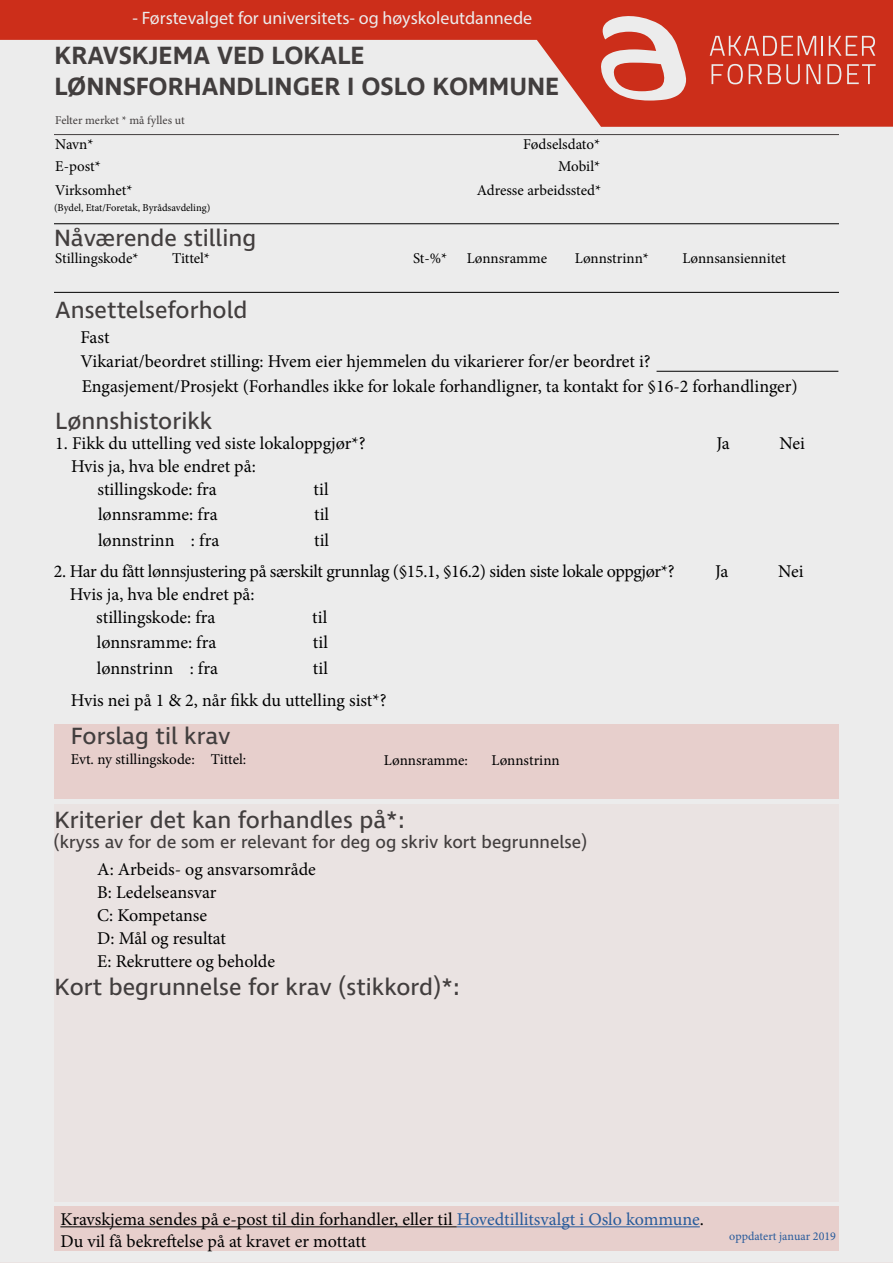
<style>
.page{position:relative;width:893px;height:1263px;background:#cc2e1a}
.page>*{position:absolute;margin:0;border:0;box-sizing:border-box;transform-origin:0 0}
.t1{font:600 25.5px/30.6px "Ingra";color:#423e3e}
.t2{font:24px "Ingra";color:#423e3e}
.t3{font:18px/23px "Minion Pro";color:#000}
.t4{font:18px "Minion Pro";letter-spacing:-.02em;color:#000}
.t5{font:18px "Ingra";color:#423e3e}
.t6{font:18px "Myriad Pro";color:#ececec}
.t7{font:15px "Minion Pro";color:#000}
.t8{font:12px "Minion Pro";letter-spacing:-.005em;color:#423e3e}
.t9{font:12px "Minion Pro";color:#265a9b}
.t10{font:10.5px "Minion Pro";letter-spacing:-.005em;color:#000}
.s1{color:#275b9b}
</style>
<div class="page">
<div style="left:0;top:40px;width:893px;height:1223px;background:#ececec"></div>
<svg style="left:601px;top:16px;width:85px;height:85px"></svg>
<svg style="left:710px;top:36px;width:106px;height:20px"></svg>
<svg style="left:822px;top:36px;width:1px;height:20px"></svg>
<svg style="left:829px;top:36px;width:46px;height:20px"></svg>
<svg style="left:711px;top:64px;width:32px;height:20px"></svg>
<svg style="left:749px;top:64px;width:13px;height:20px"></svg>
<svg style="left:768px;top:64px;width:32px;height:20px"></svg>
<svg style="left:806px;top:64px;width:14px;height:20px"></svg>
<svg style="left:827px;top:64px;width:14px;height:20px"></svg>
<svg style="left:847px;top:64px;width:29px;height:20px"></svg>
<hr style="left:54px;top:134px;width:785px;height:1px;background:#423e3e">
<hr style="left:54px;top:223px;width:785px;height:1px;background:#000">
<hr style="left:54px;top:292px;width:785px;height:1px;background:#000">
<div style="left:54px;top:724px;width:785px;height:75px;background:#e7cfcc"></div>
<div style="left:54px;top:804px;width:785px;height:397px;background:#eae3e2"></div>
<div style="left:54px;top:1205px;width:785px;height:45px;background:#e7cfcc"></div>
<hr style="left:657px;top:371px;width:181px;height:1px;background:#000">
<hr style="left:60px;top:1226px;width:397px;height:1px;background:#000">
<hr style="left:457px;top:1226px;width:243px;height:1px;background:#275b9b">
<p class="t6" style="left:132px;top:7px;width:401px">- Førstevalget for universitets- og høyskoleutdannede</p>
<h1 class="t1" style="left:54px;top:41px;width:507px">KRAVSKJEMA VED LOKALE<br>LØNNSFORHANDLINGER I OSLO KOMMUNE</h1>
<p class="t8" style="left:55px;top:112px;width:131px">Felter merket * må fylles ut</p>
<p class="t7" style="left:55px;top:134px;width:40px">Navn*</p>
<p class="t7" style="left:523px;top:134px;width:79px">Fødselsdato*</p>
<p class="t7" style="left:55px;top:157px;width:47px">E-post*</p>
<p class="t7" style="left:558px;top:157px;width:43px">Mobil*</p>
<p class="t7" style="left:55px;top:180px;width:79px">Virksomhet*</p>
<p class="t7" style="left:477px;top:180px;width:126px">Adresse arbeidssted*</p>
<p class="t10" style="left:54px;top:201px;width:158px">(Bydel, Etat/Foretak, Byrådsavdeling)</p>
<h2 class="t2" style="left:54px;top:223px;width:204px">Nåværende stilling</h2>
<p class="t7" style="left:55px;top:248px;width:85px">Stillingskode*</p>
<p class="t7" style="left:172px;top:248px;width:39px">Tittel*</p>
<p class="t7" style="left:413px;top:248px;width:36px">St-%*</p>
<p class="t7" style="left:467px;top:248px;width:82px">Lønnsramme</p>
<p class="t7" style="left:682px;top:248px;width:105px">Lønnsansiennitet</p>
<p class="t7" style="left:575px;top:248px;width:76px">Lønnstrinn*</p>
<h2 class="t2" style="left:55px;top:295px;width:194px">Ansettelseforhold</h2>
<p class="t3" style="left:80px;top:325px;width:719px;line-height:24.6px">Fast<br>Vikariat/beordret stilling: Hvem eier hjemmelen du vikarierer for/er beordret i?<br>Engasjement/Prosjekt (Forhandles ikke for lokale forhandligner, ta kontakt for §16-2 forhandlinger)</p>
<h2 class="t2" style="left:55px;top:406px;width:159px">Lønnshistorikk</h2>
<p class="t3" style="left:55px;top:432px;width:312px">1. Fikk du uttelling ved siste lokaloppgjør*?</p>
<p class="t3" style="left:716px;top:432px;width:15px">Ja</p>
<p class="t3" style="left:779px;top:432px;width:27px">Nei</p>
<p class="t3" style="left:98px;top:455px;width:160px;text-indent:-26px">Hvis ja, hva ble endret på: stillingskode: fra</p>
<p class="t3" style="left:314px;top:477px;width:17px">til</p>
<p class="t3" style="left:98px;top:503px;width:121px">lønnsramme: fra</p>
<p class="t3" style="left:314px;top:503px;width:17px">til</p>
<p class="t3" style="left:98px;top:529px;width:123px">lønnstrinn : fra</p>
<p class="t3" style="left:314px;top:529px;width:17px">til</p>
<p class="t4" style="left:54px;top:559px;width:622px">2. Har du fått lønnsjustering på særskilt grunnlag (§15.1, §16.2) siden siste lokale oppgjør*?</p>
<p class="t3" style="left:715px;top:560px;width:15px">Ja</p>
<p class="t3" style="left:778px;top:560px;width:27px">Nei</p>
<p class="t3" style="left:96px;top:583px;width:160px;text-indent:-26px">Hvis ja, hva ble endret på: stillingskode: fra</p>
<p class="t3" style="left:312px;top:605px;width:17px">til</p>
<p class="t3" style="left:97px;top:631px;width:121px">lønnsramme: fra</p>
<p class="t3" style="left:313px;top:631px;width:17px">til</p>
<p class="t3" style="left:97px;top:657px;width:123px">lønnstrinn : fra</p>
<p class="t3" style="left:71px;top:652px;width:317px;line-height:32.2px;text-indent:242px">til<br>Hvis nei på 1 &amp; 2, når fikk du uttelling sist*?</p>
<h2 class="t2" style="left:71px;top:721px;width:161px">Forslag til krav</h2>
<p class="t7" style="left:71px;top:749px;width:177px">Evt. ny stillingskode: Tittel:</p>
<p class="t7" style="left:384px;top:750px;width:85px">Lønnsramme:</p>
<p class="t7" style="left:492px;top:750px;width:70px">Lønnstrinn</p>
<h2 class="t2" style="left:54px;top:805px;width:352px">Kriterier det kan forhandles på*:</h2>
<p class="t5" style="left:54px;top:831px;width:535px">(kryss av for de som er relevant for deg og skriv kort begrunnelse)</p>
<p class="t3" style="left:97px;top:858px;width:220px">A: Arbeids- og ansvarsområde<br>B: Ledelseansvar<br>C: Kompetanse<br>D: Mål og resultat<br>E: Rekruttere og beholde</p>
<h2 class="t2" style="left:54px;top:972px;width:407px">Kort begrunnelse for krav (stikkord)*:</h2>
<p class="t3" style="left:60px;top:1208px;width:645px;line-height:21.6px">Kravskjema sendes på e-post til din forhandler, eller til <span class="s1">Hovedtillitsvalgt i Oslo kommune</span>.<br>Du vil få bekreftelse på at kravet er mottatt</p>
<p class="t9" style="left:729px;top:1228px;width:108px">oppdatert januar 2019</p>
</div>
